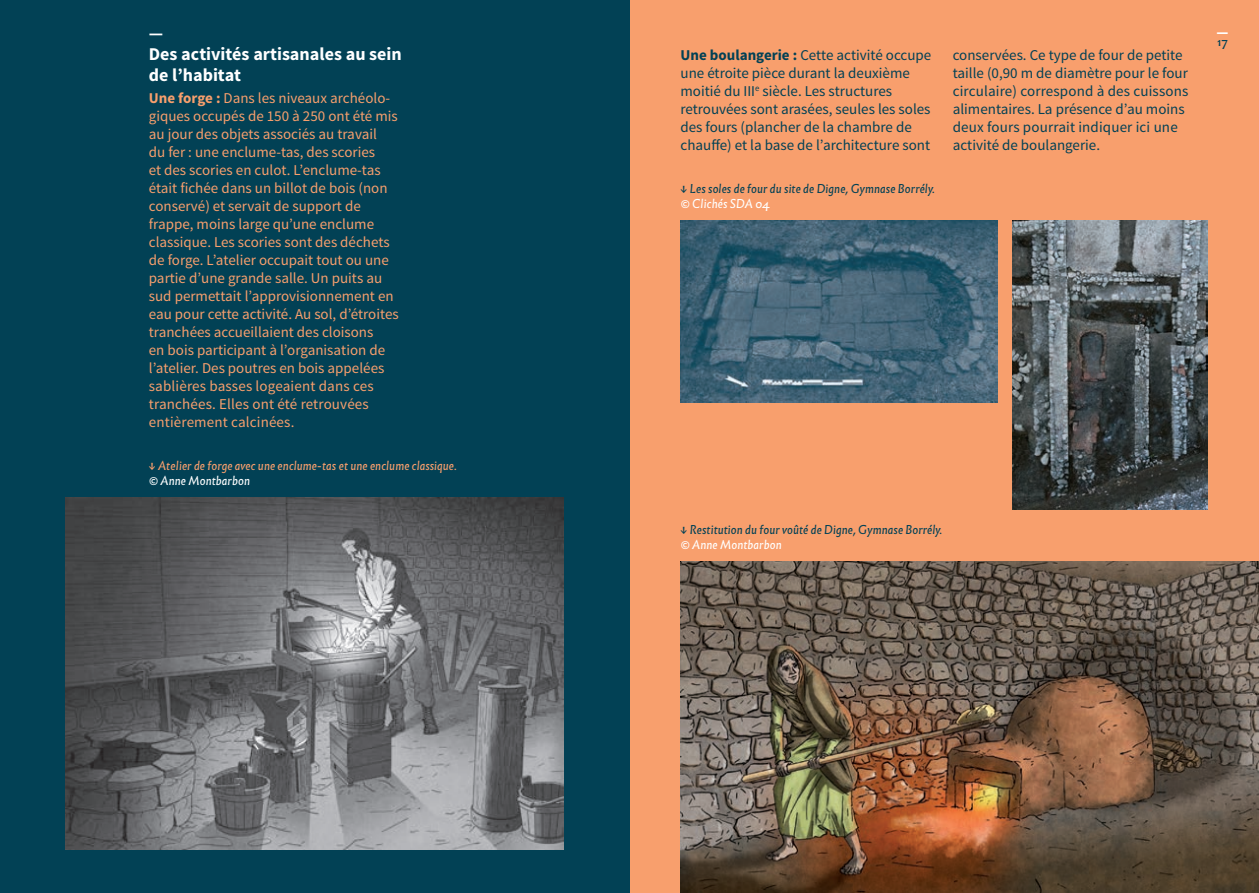
<style>
.page{position:relative;width:1259px;height:893px;background:#fff}
.page>*{position:absolute;margin:0;border:0;box-sizing:border-box;transform-origin:0 0}
.t1{font:700 18px/21px "Source Sans Pro";color:#fff}
.t2{font:15px/18px "Source Sans Pro";color:#f89f6d}
.t3{font:15px/18px "Source Sans Pro";color:#024155}
.t4{font:900 15px "Source Sans Pro";color:#fff}
.t5{font:italic 12px "Infini";color:#024155}
.t6{font:italic 12px "Infini";color:#f89f6d}
.t7{font:italic 12px "Infini";color:#fff}
.t8{font:12px "Infini";color:#024155}
.s1{font-weight:700}
</style>
<div class="page">
<div style="left:629px;top:0;width:630px;height:893px;background:#f89f6d"></div>
<div style="left:0;top:0;width:629px;height:893px;background:#024155"></div>
<img style="left:66px;top:498px;width:498px;height:352px">
<img style="left:1012px;top:221px;width:196px;height:289px">
<img style="left:680px;top:221px;width:317px;height:182px">
<img style="left:680px;top:561px;width:579px;height:332px">
<p class="t1" style="left:149px;top:23px;width:254px">—<br>Des activités artisanales au sein de l’habitat</p>
<p class="t2" style="left:149px;top:90px;width:251px"><span class="s1">Une forge :</span> Dans les niveaux archéolo&shy;giques occupés de 150 à 250 ont été mis au jour des objets associés au travail<br>du fer : une enclume-tas, des scories<br>et des scories en culot. L’enclume-tas était fichée dans un billot de bois (non conservé) et servait de support de frappe, moins large qu’une enclume classique. Les scories sont des déchets de forge. L’atelier occupait tout ou une partie d’une grande salle. Un puits au sud permettait l’approvisionnement en eau pour cette activité. Au sol, d’étroites tranchées accueillaient des cloisons<br>en bois participant à l’organisation de l’atelier. Des poutres en bois appelées sablières basses logeaient dans ces tranchées. Elles ont été retrouvées entièrement calcinées.</p>
<p class="t6" style="left:149px;top:457px;width:310px">↓ Atelier de forge avec une enclume-tas et une enclume classique.</p>
<p class="t7" style="left:149px;top:472px;width:102px">© Anne Montbarbon</p>
<p class="t3" style="left:680px;top:46px;width:252px"><span class="s1">Une boulangerie :</span> Cette activité occupe une étroite pièce durant la deuxième moitié du III<sup>e</sup> siècle. Les structures retrouvées sont arasées, seules les soles des fours (plancher de la chambre de chauffe) et la base de l’architecture sont</p>
<p class="t3" style="left:952px;top:46px;width:237px">conservées. Ce type de four de petite taille (0,90 m de diamètre pour le four circulaire) correspond à des cuissons alimentaires. La présence d’au moins deux fours pourrait indiquer ici une activité de boulangerie.</p>
<p class="t5" style="left:680px;top:179px;width:256px">↓ Les soles de four du site de Digne, Gymnase Borrély.</p>
<p class="t7" style="left:680px;top:194px;width:91px">© Clichés SDA 04</p>
<p class="t4" style="left:1216px;top:22px;width:13px">—</p>
<p class="t8" style="left:1217px;top:32px;width:12px">17</p>
<p class="t5" style="left:680px;top:520px;width:263px">↓ Restitution du four voûté de Digne, Gymnase Borrély.</p>
<p class="t7" style="left:680px;top:535px;width:102px">© Anne Montbarbon</p>
</div>
